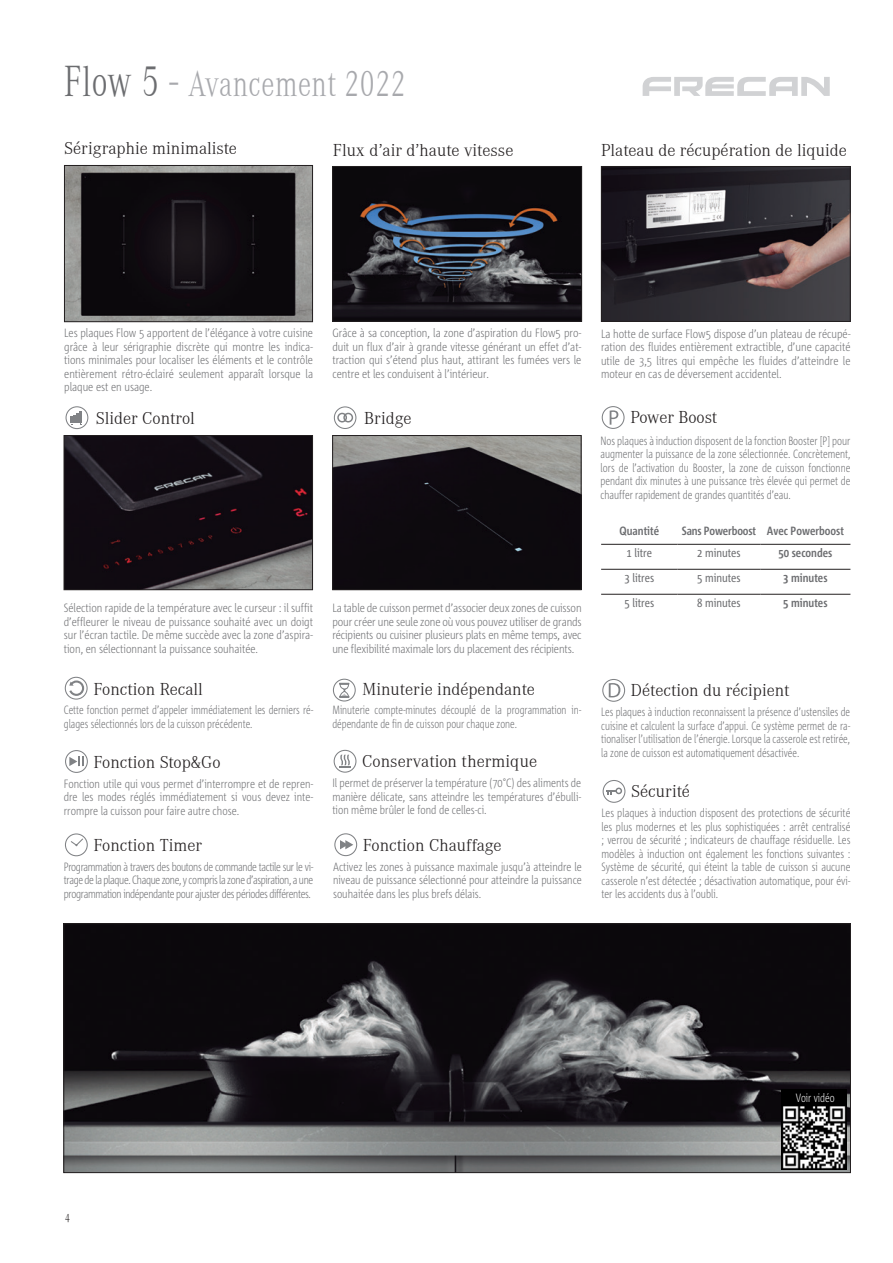
<style>
.page{position:relative;width:893px;height:1263px;background:#fff}
.page>*{position:absolute;margin:0;border:0;box-sizing:border-box;transform-origin:0 0}
.t1{font:300 37.5px "Corporate A";letter-spacing:.02em;color:#a8a9ad;scale:.77 1}
.t2{font:300 17.85px "Corporate A";color:#231f20}
.t3{font:300 12px/13.5px "Corpid Cd";color:#6c6d70;text-align:justify}
.t4{font:300 12px/13.5px "Corpid Cd";color:#6c6d70;scale:.88 1}
.t5{font:300 12px/13.5px "Corpid Cd";color:#6c6d70;text-align:justify;scale:.92 1}
.t6{font:300 12px/13.5px "Corpid Cd";color:#6c6d70;text-align:justify;scale:.96 1}
.t7{font:300 12px/13.5px "Corpid Cd";color:#6c6d70;text-align:justify;scale:.9 1}
.t8{font:300 12px/13.5px "Corpid Cd";color:#6c6d70;text-align:justify;scale:.91 1}
.t9{font:700 12px "Corpid Cd";color:#6c6d70}
.t10{font:12px "Corpid Cd";color:#6c6d70}
.t11{font:300 12px "Corpid Cd";color:#fff;scale:.89 1}
.t12{font:300 12px "Corporate A";color:#231f20;scale:.8 1}
.s1{font-size:45px;color:#6c6d70}
.s2{font-size:45px}
</style>
<div class="page">
<svg style="left:643px;top:77px;width:187px;height:19px"></svg>
<svg style="left:334px;top:407px;width:22px;height:21px"></svg>
<div style="left:334px;top:406px;width:22px;height:23px;border:1px solid #808285;border-radius:50%"></div>
<div style="left:343px;top:413px;width:10px;height:9px;border:1px solid #808285;border-radius:50%"></div>
<div style="left:337px;top:413px;width:10px;height:9px;border:1px solid #808285;border-radius:50%"></div>
<img style="left:334px;top:437px;width:245px;height:151px">
<div style="left:332px;top:435px;width:249px;height:155px;border:1px solid #231f20"></div>
<img style="left:66px;top:167px;width:245px;height:153px">
<div style="left:64px;top:165px;width:249px;height:157px;border:1px solid #231f20"></div>
<svg style="left:66px;top:407px;width:22px;height:22px"></svg>
<div style="left:66px;top:406px;width:22px;height:23px;border:1px solid #808285;border-radius:50%"></div>
<svg style="left:71px;top:411px;width:11px;height:14px"></svg>
<img style="left:66px;top:437px;width:245px;height:151px">
<div style="left:64px;top:435px;width:249px;height:155px;border:1px solid #231f20"></div>
<img style="left:334px;top:168px;width:246px;height:151px">
<div style="left:332px;top:166px;width:250px;height:155px;border:1px solid #231f20"></div>
<img style="left:603px;top:168px;width:245px;height:152px">
<div style="left:601px;top:166px;width:249px;height:156px;border:1px solid #231f20"></div>
<img style="left:66px;top:925px;width:783px;height:246px">
<div style="left:64px;top:923px;width:787px;height:250px;border:1px solid #231f20"></div>
<svg style="left:333px;top:679px;width:22px;height:22px"></svg>
<div style="left:333px;top:679px;width:23px;height:22px;border:1px solid #808285;border-radius:50%"></div>
<svg style="left:339px;top:682px;width:10px;height:16px"></svg>
<svg style="left:65px;top:677px;width:22px;height:22px"></svg>
<div style="left:65px;top:677px;width:23px;height:23px;border:1px solid #808285;border-radius:50%"></div>
<svg style="left:68px;top:679px;width:17px;height:18px"></svg>
<svg style="left:603px;top:679px;width:22px;height:22px"></svg>
<div style="left:602px;top:679px;width:23px;height:23px;border:1px solid #808285;border-radius:50%"></div>
<svg style="left:609px;top:683px;width:11px;height:14px"></svg>
<div style="left:65px;top:833px;width:23px;height:23px;border:1px solid #808285;border-radius:50%"></div>
<svg style="left:71px;top:838px;width:12px;height:8px"></svg>
<svg style="left:603px;top:780px;width:22px;height:22px"></svg>
<div style="left:603px;top:780px;width:22px;height:23px;border:1px solid #808285;border-radius:50%"></div>
<svg style="left:606px;top:790px;width:11px;height:4px"></svg>
<div style="left:615px;top:787px;width:7px;height:7px;border:1px solid #808285;border-radius:50%"></div>
<div style="left:65px;top:750px;width:23px;height:23px;border:1px solid #808285;border-radius:50%"></div>
<svg style="left:69px;top:757px;width:15px;height:9px"></svg>
<svg style="left:335px;top:834px;width:22px;height:22px"></svg>
<div style="left:334px;top:833px;width:23px;height:23px;border:1px solid #808285;border-radius:50%"></div>
<svg style="left:340px;top:840px;width:13px;height:9px"></svg>
<svg style="left:334px;top:750px;width:22px;height:22px"></svg>
<div style="left:334px;top:750px;width:22px;height:23px;border:1px solid #808285;border-radius:50%"></div>
<svg style="left:339px;top:755px;width:12px;height:13px"></svg>
<hr style="left:601px;top:544px;width:76px;height:1px;background:#231f20">
<hr style="left:677px;top:544px;width:83px;height:1px;background:#231f20">
<hr style="left:760px;top:544px;width:90px;height:1px;background:#231f20">
<hr style="left:601px;top:569px;width:76px;height:1px;background:#231f20">
<hr style="left:677px;top:569px;width:83px;height:1px;background:#231f20">
<hr style="left:760px;top:569px;width:90px;height:1px;background:#231f20">
<hr style="left:601px;top:594px;width:76px;height:1px;background:#231f20">
<hr style="left:677px;top:594px;width:83px;height:1px;background:#231f20">
<hr style="left:760px;top:594px;width:90px;height:1px;background:#231f20">
<svg style="left:602px;top:407px;width:22px;height:21px"></svg>
<div style="left:602px;top:406px;width:23px;height:23px;border:1px solid #808285;border-radius:50%"></div>
<svg style="left:610px;top:410px;width:8px;height:15px"></svg>
<div style="left:782px;top:1089px;width:65px;height:80px;background:#000"></div>
<img style="left:783px;top:1106px;width:63px;height:63px">
<h1 class="t1" style="left:64px;top:63px;width:446px"><span class="s1">Flow 5</span> <span class="s2">-</span> Avancement 2022</h1>
<h2 class="t2" style="left:64px;top:139px;width:174px">Sérigraphie minimaliste</h2>
<h2 class="t2" style="left:333px;top:140px;width:182px">Flux d’air d’haute vitesse</h2>
<h2 class="t2" style="left:601px;top:140px;width:247px">Plateau de récupération de liquide</h2>
<p class="t3" style="left:64px;top:327px;width:250px">Les plaques Flow 5 apportent de l’élégance à votre cuisine grâce à leur sérigraphie discrète qui montre les indica&shy;tions minimales pour localiser les éléments et le contrôle entièrement rétro-éclairé seulement apparaît lorsque la plaque est en usage.</p>
<h2 class="t2" style="left:96px;top:408px;width:101px">Slider Control</h2>
<p class="t3" style="left:332px;top:327px;width:250px">Grâce à sa conception, la zone d’aspiration du Flow5 pro&shy;duit un flux d’air à grande vitesse générant un effet d’at&shy;traction qui s’étend plus haut, attirant les fumées vers le centre et les conduisent à l’intérieur.</p>
<h2 class="t2" style="left:364px;top:408px;width:49px">Bridge</h2>
<p class="t3" style="left:64px;top:601px;width:251px">Sélection rapide de la température avec le curseur : il suffit d’effleurer le niveau de puissance souhaité avec un doigt sur l’écran tactile. De même succède avec la zone d’aspira&shy;tion, en sélectionnant la puissance souhaitée.</p>
<h2 class="t2" style="left:94px;top:679px;width:111px">Fonction Recall</h2>
<p class="t4" style="left:64px;top:703px;width:285px">Cette fonction permet d’appeler immédiatement les derniers ré&shy;glages sélectionnés lors de la cuisson précédente.</p>
<h2 class="t2" style="left:94px;top:752px;width:128px">Fonction Stop&amp;Go</h2>
<p class="t3" style="left:64px;top:777px;width:251px">Fonction utile qui vous permet d’interrompre et de repren&shy;dre les modes réglés immédiatement si vous devez inte&shy;rrompre la cuisson pour faire autre chose.</p>
<h2 class="t2" style="left:94px;top:835px;width:110px">Fonction Timer</h2>
<p class="t8" style="left:64px;top:860px;width:276px">Programmation à travers des boutons de commande tactile sur le vi&shy;trage de la plaque. Chaque zone, y compris la zone d’aspiration, a une programmation indépendante pour ajuster des périodes différentes.</p>
<p class="t3" style="left:332px;top:601px;width:251px">La table de cuisson permet d’associer deux zones de cuisson pour créer une seule zone où vous pouvez utiliser de grands récipients ou cuisiner plusieurs plats en même temps, avec une flexibilité maximale lors du placement des récipients.</p>
<h2 class="t2" style="left:362px;top:679px;width:174px">Minuterie indépendante</h2>
<p class="t4" style="left:332px;top:703px;width:284px">Minuterie compte-minutes découplé de la programmation in&shy;dépendante de fin de cuisson pour chaque zone.</p>
<h2 class="t2" style="left:362px;top:752px;width:176px">Conservation thermique</h2>
<p class="t6" style="left:332px;top:777px;width:261px">Il permet de préserver la température (70°C) des aliments de manière délicate, sans atteindre les températures d’ébulli&shy;tion même brûler le fond de celles-ci.</p>
<h2 class="t2" style="left:363px;top:835px;width:140px">Fonction Chauffage</h2>
<p class="t6" style="left:333px;top:860px;width:261px">Activez les zones à puissance maximale jusqu’à atteindre le niveau de puissance sélectionné pour atteindre la puissance souhaitée dans les plus brefs délais.</p>
<p class="t3" style="left:601px;top:327px;width:251px">La hotte de surface Flow5 dispose d’un plateau de récupé&shy;ration des fluides entièrement extractible, d’une capacité utile de 3,5 litres qui empêche les fluides d’atteindre le moteur en cas de déversement accidentel.</p>
<h2 class="t2" style="left:630px;top:408px;width:88px">Power Boost</h2>
<p class="t7" style="left:601px;top:434px;width:279px">Nos plaques à induction disposent de la fonction Booster [P] pour augmenter la puissance de la zone sélectionnée. Concrètement, lors de l’activation du Booster, la zone de cuisson fonctionne pendant dix minutes à une puissance très élevée qui permet de chauffer rapidement de grandes quantités d’eau.</p>
<p class="t9" style="left:620px;top:524px;width:41px">Quantité</p>
<p class="t9" style="left:682px;top:524px;width:164px">Sans Powerboost Avec Powerboost</p>
<p class="t10" style="left:626px;top:547px;width:27px">1 litre</p>
<p class="t10" style="left:697px;top:547px;width:45px">2 minutes</p>
<p class="t9" style="left:778px;top:547px;width:55px">50 secondes</p>
<p class="t10" style="left:624px;top:572px;width:31px">3 litres</p>
<p class="t10" style="left:697px;top:572px;width:45px">5 minutes</p>
<p class="t9" style="left:783px;top:572px;width:46px">3 minutes</p>
<p class="t10" style="left:624px;top:597px;width:31px">5 litres</p>
<p class="t10" style="left:697px;top:597px;width:45px">8 minutes</p>
<p class="t9" style="left:783px;top:597px;width:46px">5 minutes</p>
<h2 class="t2" style="left:631px;top:681px;width:160px">Détection du récipient</h2>
<p class="t4" style="left:601px;top:705px;width:284px;text-align:justify">Les plaques à induction reconnaissent la présence d’ustensiles de cuisine et calculent la surface d’appui. Ce système permet de ra&shy;tionaliser l’utilisation de l’énergie. Lorsque la casserole est retirée, la zone de cuisson est automatiquement désactivée.</p>
<h2 class="t2" style="left:631px;top:782px;width:60px">Sécurité</h2>
<p class="t5" style="left:601px;top:806px;width:272px">Les plaques à induction disposent des protections de sécurité les plus modernes et les plus sophistiquées : arrêt centralisé ; verrou de sécurité ; indicateurs de chauffage résiduelle. Les modèles à induction ont également les fonctions suivantes :<br>Système de sécurité, qui éteint la table de cuisson si aucune casserole n’est détectée ; désactivation automatique, pour évi&shy;ter les accidents dus à l’oubli.</p>
<p class="t12" style="left:65px;top:1211px;width:8px">4</p>
<p class="t11" style="left:796px;top:1091px;width:45px">Voir vidéo</p>
</div>
